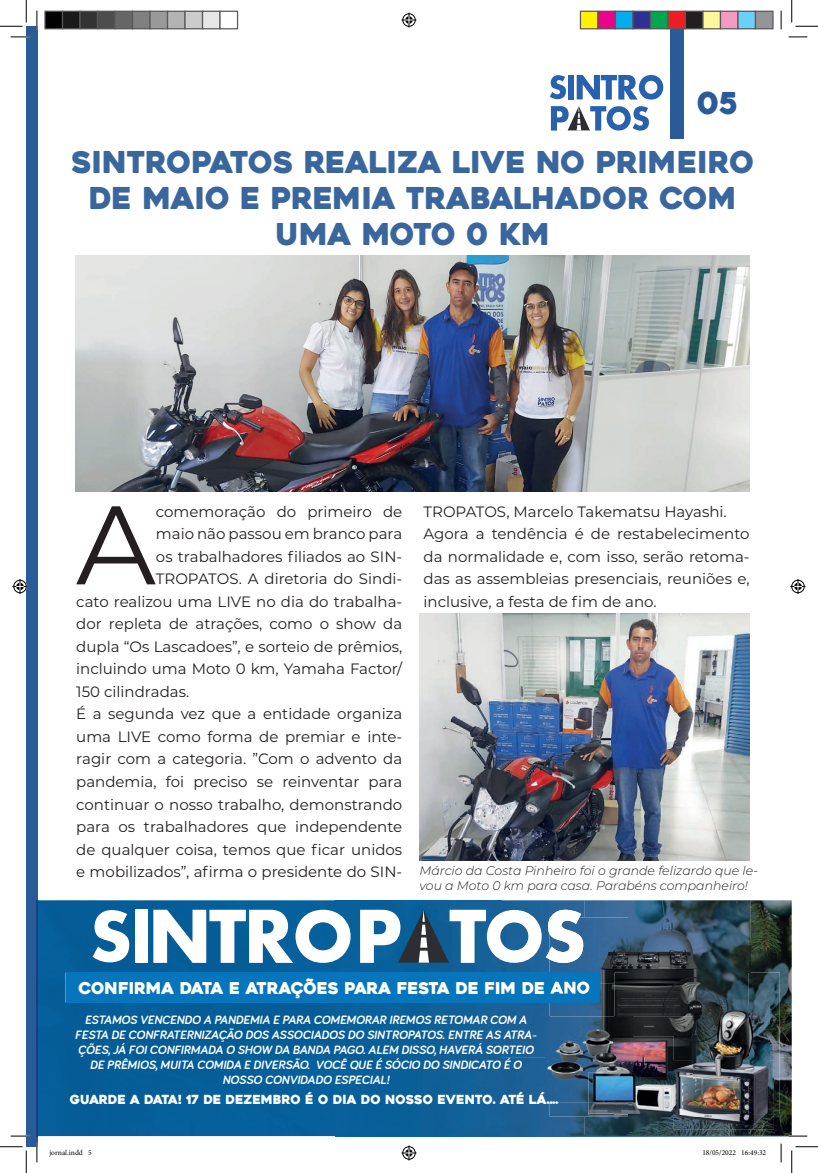
<style>
.page{position:relative;width:818px;height:1173px;background:#fff}
.page>*{position:absolute;margin:0;border:0;box-sizing:border-box;transform-origin:0 0}
.t1{font:111.38px "Montserrat";color:#231f20}
.t2{font:30px/36px "Heavitas";color:#3a669e;text-align:center}
.t3{font:30px "Heavitas";color:#2a5b96}
.t4{font:16.25px "Heavitas";color:#fff}
.t5{font:15px/22.5px "Montserrat";color:#231f20}
.t6{font:italic 700 12.5px/15px "Bariol";color:#fff;text-align:center}
.t7{font:italic 300 12.5px/15px "Montserrat";color:#231f20}
.t8{font:12.5px "Heavitas";color:#fff}
.t9{font:7.5px "Minion Pro";color:#000}
</style>
<div class="page">
<div style="left:671px;top:26px;width:13px;height:113px;background:#2a5b97"></div>
<svg style="left:550px;top:75px;width:16px;height:24px"></svg>
<svg style="left:577px;top:75px;width:86px;height:25px"></svg>
<div style="left:568px;top:75px;width:6px;height:24px;background:#2861ad"></div>
<svg style="left:551px;top:106px;width:98px;height:24px"></svg>
<div style="left:26px;top:26px;width:11px;height:1120px;background:#2a5b99"></div>
<img style="left:75px;top:256px;width:674px;height:235px">
<img style="left:419px;top:613px;width:330px;height:247px">
<div style="left:37px;top:900px;width:299px;height:235px;background:#055d98"></div>
<img style="left:336px;top:1135px;width:452px;height:1px">
<img style="left:336px;top:900px;width:248px;height:72px">
<img style="left:584px;top:900px;width:166px;height:39px">
<img style="left:750px;top:900px;width:42px;height:235px">
<img style="left:748px;top:939px;width:2px;height:33px">
<img style="left:336px;top:1002px;width:213px;height:54px">
<img style="left:336px;top:1056px;width:248px;height:79px">
<img style="left:584px;top:1116px;width:166px;height:19px">
<svg style="left:93px;top:909px;width:36px;height:53px"></svg>
<svg style="left:153px;top:909px;width:198px;height:53px"></svg>
<div style="left:135px;top:909px;width:12px;height:53px;background:#fff"></div>
<svg style="left:360px;top:909px;width:223px;height:53px"></svg>
<div style="left:66px;top:972px;width:533px;height:30px;background:#0775bc"></div>
<img style="left:549px;top:917px;width:80px;height:66px">
<img style="left:629px;top:917px;width:119px;height:55px">
<img style="left:549px;top:983px;width:65px;height:33px">
<img style="left:549px;top:917px;width:34px;height:45px">
<img style="left:549px;top:972px;width:50px;height:30px">
<img style="left:549px;top:1102px;width:79px;height:14px">
<img style="left:549px;top:977px;width:40px;height:20px">
<img style="left:546px;top:1016px;width:68px;height:86px">
<img style="left:604px;top:1036px;width:10px;height:36px">
<img style="left:748px;top:972px;width:32px;height:141px">
<img style="left:614px;top:972px;width:134px;height:44px">
<img style="left:632px;top:1016px;width:61px;height:43px">
<img style="left:632px;top:1036px;width:42px;height:40px">
<img style="left:614px;top:1016px;width:18px;height:70px">
<img style="left:628px;top:1113px;width:45px;height:4px">
<img style="left:640px;top:1076px;width:33px;height:37px">
<img style="left:588px;top:1102px;width:40px;height:12px">
<img style="left:588px;top:1072px;width:26px;height:30px">
<img style="left:614px;top:1086px;width:26px;height:27px">
<svg style="left:628px;top:1113px;width:12px;height:1px"></svg>
<img style="left:628px;top:1086px;width:4px;height:16px">
<svg style="left:628px;top:1072px;width:12px;height:14px"></svg>
<img style="left:673px;top:1059px;width:101px;height:69px">
<img style="left:681px;top:1113px;width:67px;height:3px">
<svg style="left:673px;top:1113px;width:8px;height:4px"></svg>
<svg style="left:673px;top:1059px;width:1px;height:27px"></svg>
<img style="left:693px;top:1004px;width:76px;height:76px">
<svg style="left:11px;top:36px;width:18px;height:2px"></svg>
<svg style="left:788px;top:36px;width:19px;height:2px"></svg>
<svg style="left:11px;top:1135px;width:18px;height:1px"></svg>
<svg style="left:788px;top:1135px;width:19px;height:1px"></svg>
<svg style="left:36px;top:11px;width:2px;height:18px"></svg>
<svg style="left:36px;top:1143px;width:2px;height:19px"></svg>
<svg style="left:780px;top:11px;width:2px;height:18px"></svg>
<svg style="left:780px;top:1143px;width:2px;height:19px"></svg>
<svg style="left:0;top:0;width:27px;height:27px"></svg>
<svg style="left:0;top:1146px;width:27px;height:26px"></svg>
<svg style="left:791px;top:0;width:27px;height:27px"></svg>
<svg style="left:791px;top:1146px;width:27px;height:26px"></svg>
<svg style="left:401px;top:13px;width:15px;height:15px"></svg>
<svg style="left:401px;top:1145px;width:15px;height:15px"></svg>
<svg style="left:13px;top:579px;width:15px;height:15px"></svg>
<svg style="left:790px;top:579px;width:15px;height:15px"></svg>
<div style="left:45px;top:11px;width:18px;height:18px;background:#000"></div>
<div style="left:44px;top:11px;width:19px;height:18px;border:1px solid #595959"></div>
<div style="left:63px;top:11px;width:17px;height:18px;background:#1a1a1a"></div>
<div style="left:62px;top:11px;width:19px;height:18px;border:1px solid #595959"></div>
<div style="left:80px;top:11px;width:18px;height:18px;background:#333"></div>
<div style="left:79px;top:11px;width:19px;height:18px;border:1px solid #595959"></div>
<div style="left:98px;top:11px;width:17px;height:18px;background:#4d4d4d"></div>
<div style="left:97px;top:11px;width:19px;height:18px;border:1px solid #595959"></div>
<div style="left:115px;top:11px;width:18px;height:18px;background:#666"></div>
<div style="left:114px;top:11px;width:19px;height:18px;border:1px solid #595959"></div>
<div style="left:133px;top:11px;width:17px;height:18px;background:#808080"></div>
<div style="left:132px;top:11px;width:19px;height:18px;border:1px solid #595959"></div>
<div style="left:150px;top:11px;width:18px;height:18px;background:#999"></div>
<div style="left:149px;top:11px;width:19px;height:18px;border:1px solid #595959"></div>
<div style="left:168px;top:11px;width:17px;height:18px;background:#b3b3b3"></div>
<div style="left:167px;top:11px;width:19px;height:18px;border:1px solid #595959"></div>
<div style="left:185px;top:11px;width:18px;height:18px;background:#ccc"></div>
<div style="left:184px;top:11px;width:19px;height:18px;border:1px solid #595959"></div>
<div style="left:203px;top:11px;width:17px;height:18px;background:#e6e6e6"></div>
<div style="left:202px;top:11px;width:19px;height:18px;border:1px solid #595959"></div>
<div style="left:219px;top:11px;width:19px;height:18px;border:1px solid #595959"></div>
<div style="left:580px;top:11px;width:18px;height:18px;background:#fff101"></div>
<div style="left:580px;top:11px;width:18px;height:18px;border:1px solid #595959"></div>
<div style="left:598px;top:11px;width:17px;height:18px;background:#ed028c"></div>
<div style="left:597px;top:11px;width:19px;height:18px;border:1px solid #595959"></div>
<div style="left:615px;top:11px;width:18px;height:18px;background:#00aeef"></div>
<div style="left:615px;top:11px;width:18px;height:18px;border:1px solid #595959"></div>
<div style="left:633px;top:11px;width:17px;height:18px;background:#2e3092"></div>
<div style="left:632px;top:11px;width:19px;height:18px;border:1px solid #595959"></div>
<div style="left:650px;top:11px;width:18px;height:18px;background:#00a54f"></div>
<div style="left:650px;top:11px;width:18px;height:18px;border:1px solid #595959"></div>
<div style="left:668px;top:11px;width:17px;height:18px;background:#ee1d23"></div>
<div style="left:667px;top:11px;width:19px;height:18px;border:1px solid #595959"></div>
<div style="left:685px;top:11px;width:18px;height:18px;background:#231f20"></div>
<div style="left:685px;top:11px;width:18px;height:18px;border:1px solid #595959"></div>
<div style="left:703px;top:11px;width:17px;height:18px;background:#fff79a"></div>
<div style="left:702px;top:11px;width:19px;height:18px;border:1px solid #595959"></div>
<div style="left:720px;top:11px;width:18px;height:18px;background:#f499c2"></div>
<div style="left:720px;top:11px;width:18px;height:18px;border:1px solid #595959"></div>
<div style="left:738px;top:11px;width:17px;height:18px;background:#6bcff6"></div>
<div style="left:737px;top:11px;width:19px;height:18px;border:1px solid #595959"></div>
<div style="left:755px;top:11px;width:18px;height:18px;background:#939598"></div>
<div style="left:755px;top:11px;width:18px;height:18px;border:1px solid #595959"></div>
<h2 class="t3" style="left:697px;top:85px;width:42px">05</h2>
<h2 class="t2" style="left:72px;top:144px;width:684px">SINTROPATOS REALIZA LIVE NO PRIMEIRO<br>DE MAIO E PREMIA TRABALHADOR COM<br>UMA MOTO 0 KM</h2>
<h1 class="t1" style="left:76px;top:468px;width:81px">A</h1>
<p class="t5" style="left:156px;top:499px;width:248px">comemoração do primeiro de</p>
<p class="t5" style="left:156px;top:522px;width:248px">maio não passou em branco para</p>
<p class="t5" style="left:156px;top:544px;width:248px">os trabalhadores filiados ao SIN-</p>
<p class="t5" style="left:156px;top:567px;width:248px">TROPATOS. A diretoria do Sindi-</p>
<p class="t5" style="left:76px;top:589px;width:327px">cato realizou uma LIVE no dia do trabalha-</p>
<p class="t5" style="left:76px;top:612px;width:327px">dor repleta de atrações, como o show da</p>
<p class="t5" style="left:76px;top:634px;width:328px">dupla “Os Lascadoes”, e sorteio de prêmios,</p>
<p class="t5" style="left:76px;top:657px;width:328px">incluindo uma Moto 0 km, Yamaha Factor/</p>
<p class="t5" style="left:76px;top:679px;width:114px">150 cilindradas.</p>
<p class="t5" style="left:76px;top:702px;width:327px">É a segunda vez que a entidade organiza</p>
<p class="t5" style="left:76px;top:724px;width:327px">uma LIVE como forma de premiar e inte-</p>
<p class="t5" style="left:76px;top:747px;width:327px">ragir com a categoria. ”Com o advento da</p>
<p class="t5" style="left:76px;top:769px;width:327px">pandemia, foi preciso se reinventar para</p>
<p class="t5" style="left:76px;top:792px;width:327px">continuar o nosso trabalho, demonstrando</p>
<p class="t5" style="left:76px;top:814px;width:327px">para os trabalhadores que independente</p>
<p class="t5" style="left:76px;top:837px;width:327px">de qualquer coisa, temos que ficar unidos</p>
<p class="t5" style="left:76px;top:859px;width:327px">e mobilizados”, afirma o presidente do SIN-</p>
<p class="t5" style="left:423px;top:499px;width:328px">TROPATOS, Marcelo Takematsu Hayashi.<br>Agora a tendência é de restabelecimento da normalidade e, com isso, serão retoma&shy;das as assembleias presenciais, reuniões e, inclusive, a festa de fim de ano.</p>
<p class="t7" style="left:419px;top:862px;width:340px">Márcio da Costa Pinheiro foi o grande felizardo que le&shy;vou a Moto 0 km para casa. Parabéns companheiro!</p>
<p class="t4" style="left:78px;top:977px;width:513px">CONFIRMA DATA E ATRAÇÕES PARA FESTA DE FIM DE ANO</p>
<p class="t6" style="left:75px;top:1011px;width:463px">ESTAMOS VENCENDO A PANDEMIA E PARA COMEMORAR IREMOS RETOMAR COM A FESTA DE CONFRATERNIZAÇÃO DOS ASSOCIADOS DO SINTROPATOS. ENTRE AS ATRA-ÇÕES, JÁ FOI CONFIRMADA O SHOW DA BANDA PAGO. ALEM DISSO, HAVERÁ SORTEIO DE PRÊMIOS, MUITA COMIDA E DIVERSÃO. VOCÊ QUE É SÓCIO DO SINDICATO É O NOSSO CONVIDADO ESPECIAL!</p>
<p class="t8" style="left:70px;top:1091px;width:490px">GUARDE A DATA! 17 DE DEZEMBRO É O DIA DO NOSSO EVENTO. ATÉ LÁ....</p>
<p class="t9" style="left:49px;top:1147px;width:44px">jornal.indd 5</p>
<p class="t9" style="left:702px;top:1147px;width:65px">18/05/2022 16:49:32</p>
</div>
